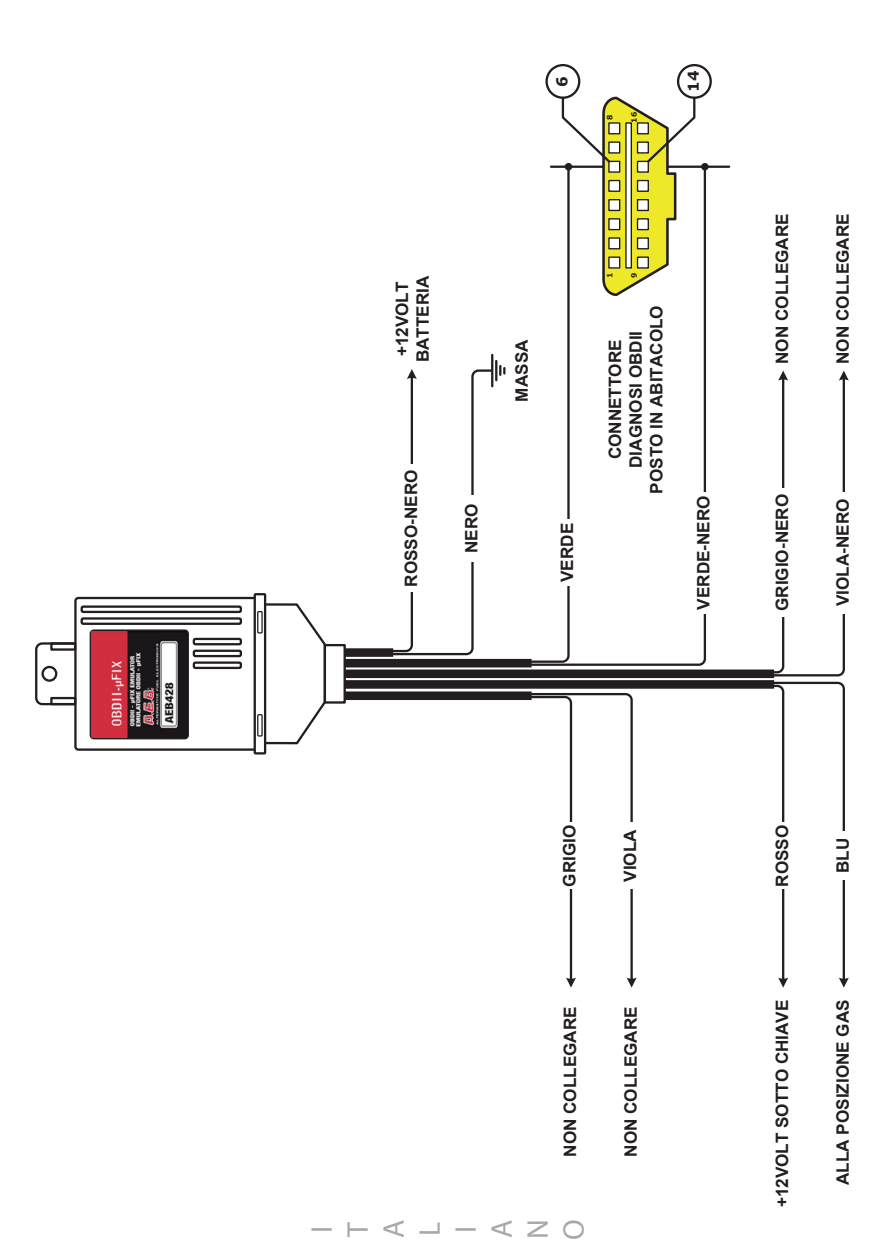
<style>
.page{position:relative;width:893px;height:1259px;background:#fff}
.page>*{position:absolute;margin:0;border:0;box-sizing:border-box;transform-origin:0 0}
.t1{font:30px/36px "Myriad Pro";color:#a8a9ad}
.t2{font:700 17.1px/20.4px "Arial";color:#231f20;text-align:center}
.t3{font:700 15px "VERDANA";color:#231f20}
.t4{font:700 7.5px "VERDANA";color:#231f20}
</style>
<div class="page">
<svg style="left:266px;top:602px;width:61px;height:143px"></svg>
<div style="left:324px;top:644px;width:22px;height:59px;border:2px solid #231f20"></div>
<div style="left:35px;top:642px;width:63px;height:63px;border:2px solid #231f20;border-radius:6px"></div>
<div style="left:75px;top:598px;width:182px;height:151px;background:#fff;border-radius:3px"></div>
<div style="left:74px;top:597px;width:184px;height:154px;border:2px solid #231f20;border-radius:3px"></div>
<div style="left:50px;top:697px;width:26px;height:8px;border:2px solid #231f20"></div>
<div style="left:41px;top:666px;width:16px;height:16px;border:2px solid #231f20;border-radius:50%"></div>
<div style="left:50px;top:642px;width:26px;height:8px;border:2px solid #231f20"></div>
<div style="left:255px;top:594px;width:10px;height:159px;background:#fff"></div>
<div style="left:254px;top:593px;width:12px;height:161px;border:2px solid #231f20"></div>
<div style="left:257px;top:714px;width:6px;height:22px;border:1px solid #231f20"></div>
<div style="left:257px;top:611px;width:6px;height:22px;border:1px solid #231f20"></div>
<div style="left:193px;top:638px;width:49px;height:7px;border:2px solid #231f20;border-radius:2px"></div>
<div style="left:193px;top:649px;width:49px;height:8px;border:2px solid #231f20;border-radius:2px"></div>
<div style="left:193px;top:661px;width:49px;height:8px;border:2px solid #231f20;border-radius:2px"></div>
<div style="left:81px;top:605px;width:161px;height:8px;border:2px solid #231f20;border-radius:2px"></div>
<div style="left:81px;top:617px;width:161px;height:8px;border:2px solid #231f20;border-radius:2px"></div>
<div style="left:90px;top:629px;width:99px;height:110px;border:2px solid #231f20;border-radius:3px"></div>
<img style="left:92px;top:631px;width:95px;height:106px">
<div style="left:345px;top:648px;width:48px;height:9px;background:#231f20"></div>
<div style="left:345px;top:659px;width:187px;height:8px;background:#231f20"></div>
<div style="left:345px;top:669px;width:429px;height:9px;background:#231f20"></div>
<div style="left:345px;top:691px;width:187px;height:9px;background:#231f20"></div>
<div style="left:345px;top:680px;width:429px;height:8px;background:#231f20"></div>
<hr style="left:491px;top:355px;width:2px;height:31px;background:#231f20">
<svg style="left:358px;top:361px;width:147px;height:295px"></svg>
<svg style="left:774px;top:380px;width:71px;height:297px"></svg>
<svg style="left:839px;top:370px;width:10px;height:10px"></svg>
<div style="left:397px;top:464px;width:30px;height:128px;background:#fff"></div>
<div style="left:457px;top:495px;width:31px;height:66px;background:#fff"></div>
<div style="left:677px;top:64px;width:35px;height:35px;border:2px solid #231f20;border-radius:50%"></div>
<div style="left:545px;top:64px;width:35px;height:35px;border:2px solid #231f20;border-radius:50%"></div>
<div style="left:768px;top:488px;width:30px;height:129px;background:#fff"></div>
<div style="left:829px;top:492px;width:30px;height:121px;background:#fff"></div>
<svg style="left:531px;top:692px;width:102px;height:290px"></svg>
<svg style="left:627px;top:977px;width:10px;height:10px"></svg>
<div style="left:555px;top:822px;width:30px;height:67px;background:#fff"></div>
<div style="left:616px;top:822px;width:30px;height:67px;background:#fff"></div>
<svg style="left:646px;top:680px;width:199px;height:302px"></svg>
<svg style="left:839px;top:977px;width:10px;height:10px"></svg>
<div style="left:768px;top:822px;width:30px;height:67px;background:#fff"></div>
<div style="left:829px;top:831px;width:30px;height:49px;background:#fff"></div>
<svg style="left:515px;top:95px;width:273px;height:579px"></svg>
<p class="t3" style="left:552px;top:87px;width:12px;rotate:-90deg">6</p>
<p class="t4" style="left:605px;top:120px;width:7px;rotate:-90deg">8</p>
<p class="t4" style="left:629px;top:123px;width:12px;rotate:-90deg">16</p>
<p class="t3" style="left:684px;top:92px;width:23px;rotate:-90deg">14</p>
<p class="t2" style="left:393px;top:362px;width:88px;rotate:-90deg">+12VOLT<br>BATTERIA</p>
<p class="t2" style="left:401px;top:587px;width:118px;rotate:-90deg">ROSSO-NERO</p>
<p class="t2" style="left:462px;top:553px;width:51px;rotate:-90deg">NERO</p>
<p class="t2" style="left:512px;top:401px;width:63px;rotate:-90deg">MASSA</p>
<p class="t2" style="left:557px;top:582px;width:60px;rotate:-90deg">VERDE</p>
<p class="t4" style="left:605px;top:278px;width:7px;rotate:-90deg">1</p>
<p class="t4" style="left:629px;top:278px;width:7px;rotate:-90deg">9</p>
<p class="t2" style="left:606px;top:493px;width:190px;rotate:-90deg">CONNETTORE<br>DIAGNOSI OBDII<br>POSTO IN ABITACOLO</p>
<p class="t2" style="left:694px;top:609px;width:116px;rotate:-90deg">VERDE-NERO</p>
<p class="t2" style="left:773px;top:364px;width:152px;rotate:-90deg">NON COLLEGARE</p>
<p class="t2" style="left:833px;top:364px;width:152px;rotate:-90deg">NON COLLEGARE</p>
<p class="t2" style="left:773px;top:611px;width:118px;rotate:-90deg">GRIGIO-NERO</p>
<p class="t2" style="left:833px;top:606px;width:109px;rotate:-90deg">VIOLA-NERO</p>
<p class="t2" style="left:560px;top:886px;width:63px;rotate:-90deg">GRIGIO</p>
<p class="t2" style="left:620px;top:882px;width:54px;rotate:-90deg">VIOLA</p>
<p class="t2" style="left:773px;top:886px;width:63px;rotate:-90deg">ROSSO</p>
<p class="t2" style="left:833px;top:873px;width:37px;rotate:-90deg">BLU</p>
<p class="t2" style="left:560px;top:1156px;width:152px;rotate:-90deg">NON COLLEGARE</p>
<p class="t2" style="left:621px;top:1156px;width:152px;rotate:-90deg">NON COLLEGARE</p>
<p class="t2" style="left:773px;top:1207px;width:209px;rotate:-90deg">+12VOLT SOTTO CHIAVE</p>
<p class="t2" style="left:833px;top:1185px;width:187px;rotate:-90deg">ALLA POSIZIONE GAS</p>
<h1 class="t1" style="left:303px;top:1239px;width:22px;rotate:-90deg">I<br>T<br>A<br>L<br>I<br>A<br>N<br>O</h1>
</div>
